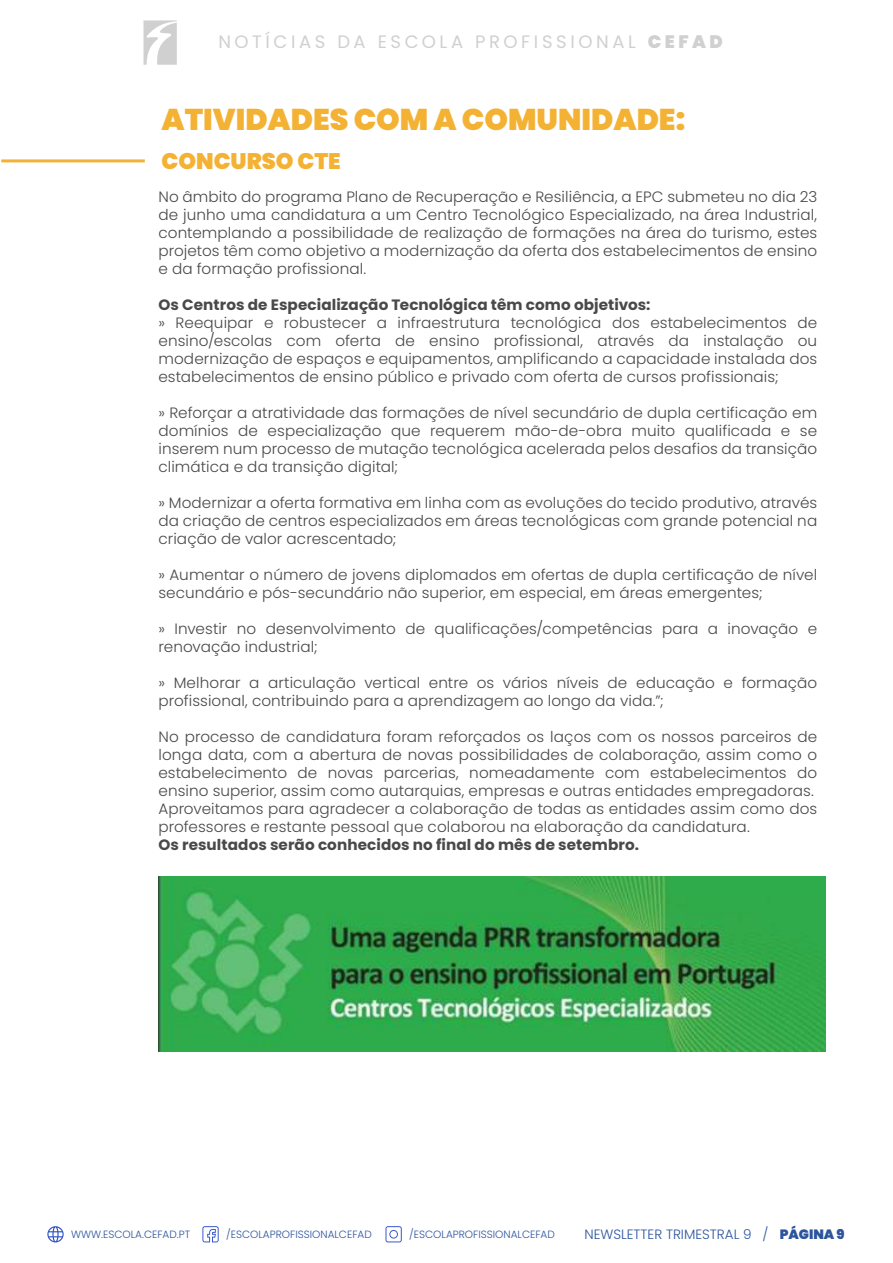
<style>
.page{position:relative;width:893px;height:1263px;background:#fff}
.page>*{position:absolute;margin:0;border:0;box-sizing:border-box;transform-origin:0 0}
.t1{font:900 30px "Poppins";color:#f4b234}
.t2{font:900 22.5px "Poppins";color:#f4b234}
.t3{font:18px "Poppins";letter-spacing:.2em;color:#d0d0d0}
.t4{font:300 15px/18px "Poppins";letter-spacing:.005em;color:#494949;text-align:justify}
.t5{font:700 15px "Poppins";letter-spacing:.005em;color:#494949}
.t6{font:300 13.5px "Poppins";color:#2b549d}
.t7{font:300 10.5px "Poppins";color:#2b549d}
.s1{font-weight:900}
</style>
<div class="page">
<svg style="left:47px;top:1226px;width:17px;height:16px"></svg>
<svg style="left:202px;top:1226px;width:17px;height:16px"></svg>
<svg style="left:385px;top:1226px;width:17px;height:16px"></svg>
<svg style="left:144px;top:20px;width:33px;height:45px"></svg>
<hr style="left:1px;top:159px;width:144px;height:3px;background:#f4b234">
<img style="left:159px;top:876px;width:667px;height:176px">
<p class="t3" style="left:218px;top:31px;width:506px">NOTÍCIAS DA ESCOLA PROFISSIONAL <span class="s1">CEFAD</span></p>
<h1 class="t1" style="left:161px;top:102px;width:525px">ATIVIDADES COM A COMUNIDADE:</h1>
<h2 class="t2" style="left:161px;top:148px;width:181px">CONCURSO CTE</h2>
<p class="t4" style="left:158px;top:188px;width:660px">No âmbito do programa Plano de Recuperação e Resiliência, a EPC submeteu no dia 23 de junho uma candidatura a um Centro Tecnológico Especializado, na área Industrial, contemplando a possibilidade de realização de formações na área do turismo, estes projetos têm como objetivo a modernização da oferta dos estabelecimentos de ensino e da formação profissional.</p>
<p class="t5" style="left:158px;top:296px;width:494px">Os Centros de Especialização Tecnológica têm como objetivos:</p>
<p class="t4" style="left:158px;top:314px;width:660px">» Reequipar e robustecer a infraestrutura tecnológica dos estabelecimentos de ensino/escolas com oferta de ensino profissional, através da instalação ou modernização de espaços e equipamentos, amplificando a capacidade instalada dos estabelecimentos de ensino público e privado com oferta de cursos profissionais;</p>
<p class="t4" style="left:158px;top:404px;width:660px">» Reforçar a atratividade das formações de nível secundário de dupla certificação em domínios de especialização que requerem mão-de-obra muito qualificada e se inserem num processo de mutação tecnológica acelerada pelos desafios da transição climática e da transição digital;</p>
<p class="t4" style="left:158px;top:494px;width:660px">» Modernizar a oferta formativa em linha com as evoluções do tecido produtivo, através da criação de centros especializados em áreas tecnológicas com grande potencial na criação de valor acrescentado;</p>
<p class="t4" style="left:158px;top:566px;width:660px">» Aumentar o número de jovens diplomados em ofertas de dupla certificação de nível secundário e pós-secundário não superior, em especial, em áreas emergentes;</p>
<p class="t4" style="left:158px;top:620px;width:660px">» Investir no desenvolvimento de qualificações/competências para a inovação e renovação industrial;</p>
<p class="t4" style="left:158px;top:674px;width:660px">» Melhorar a articulação vertical entre os vários níveis de educação e formação profissional, contribuindo para a aprendizagem ao longo da vida.”;</p>
<p class="t4" style="left:158px;top:728px;width:660px;text-align:left">No processo de candidatura foram reforçados os laços com os nossos parceiros de longa data, com a abertura de novas possibilidades de colaboração, assim como o estabelecimento de novas parcerias, nomeadamente com estabelecimentos do ensino superior, assim como autarquias, empresas e outras entidades empregadoras.<br>Aproveitamos para agradecer a colaboração de todas as entidades assim como dos professores e restante pessoal que colaborou na elaboração da candidatura.</p>
<p class="t5" style="left:158px;top:836px;width:482px">Os resultados serão conhecidos no final do mês de setembro.</p>
<p class="t7" style="left:71px;top:1229px;width:121px">WWW.ESCOLA.CEFAD.PT</p>
<p class="t7" style="left:226px;top:1229px;width:147px">/ESCOLAPROFISSIONALCEFAD</p>
<p class="t7" style="left:409px;top:1229px;width:147px">/ESCOLAPROFISSIONALCEFAD</p>
<p class="t6" style="left:584px;top:1226px;width:262px">NEWSLETTER TRIMESTRAL 9 / <span class="s1">PÁGINA 9</span></p>
</div>
